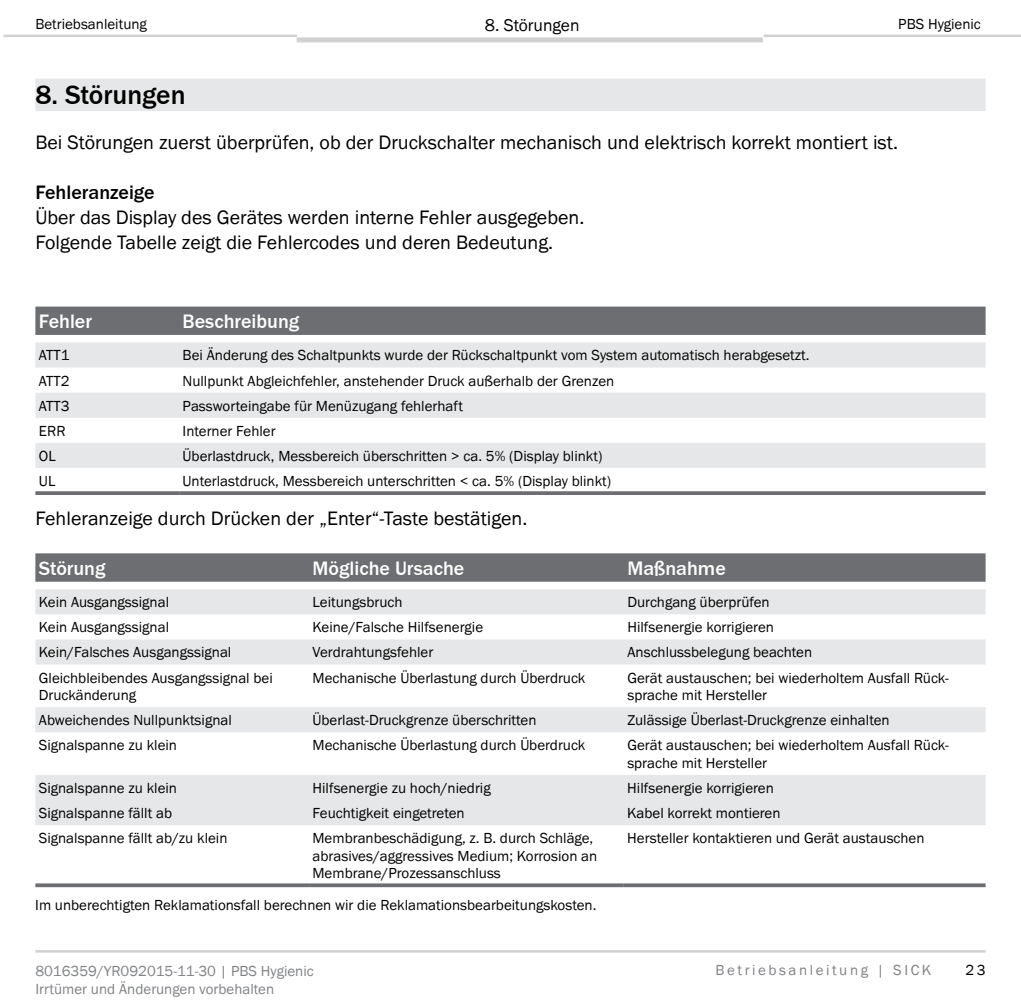
<style>
.page{position:relative;width:1021px;height:1007px;background:#fff}
.page>*{position:absolute;margin:0;border:0;box-sizing:border-box;transform-origin:0 0}
.t1{font:500 27.5px "SICK Franklin";letter-spacing:-.005em;color:#000}
.t2{font:20px/25px "SICK Franklin";color:#000}
.t3{font:500 20px "SICK Franklin";color:#fff}
.t4{font:500 20px "SICK Franklin";color:#000}
.t5{font:17.5px "SICK Franklin";color:#000}
.t6{font:15px/17.5px "SICK Franklin";color:#000}
.t7{font:15px/18px "SICK Franklin";color:#808285}
.t8{font:15px "SICK Franklin";letter-spacing:.17em;color:#808285}
</style>
<div class="page">
<hr style="left:35px;top:949px;width:950px;height:3px;background:#cfd1d2">
<hr style="left:4px;top:35px;width:293px;height:2px;background:#cfd1d2">
<hr style="left:763px;top:35px;width:258px;height:2px;background:#cfd1d2">
<div style="left:297px;top:37px;width:465px;height:5px;background:#cfd1d2"></div>
<div style="left:35px;top:78px;width:950px;height:33px;background:#e6e7e8"></div>
<div style="left:35px;top:553px;width:950px;height:28px;background:#6d6e71"></div>
<svg style="left:35px;top:589px;width:950px;height:236px;fill:#e6e7e8"></svg>
<svg style="left:35px;top:883px;width:274px;height:4px"></svg>
<svg style="left:309px;top:883px;width:315px;height:4px"></svg>
<svg style="left:624px;top:883px;width:361px;height:4px"></svg>
<div style="left:35px;top:306px;width:950px;height:29px;background:#6d6e71"></div>
<svg style="left:35px;top:342px;width:950px;height:126px;fill:#e6e7e8"></svg>
<svg style="left:35px;top:491px;width:144px;height:4px"></svg>
<svg style="left:179px;top:491px;width:806px;height:4px;background:#767679"></svg>
<svg style="left:479px;top:37px;width:104px;height:6px"></svg>
<p class="t6" style="left:35px;top:15px;width:113px">Betriebsanleitung</p>
<p class="t6" style="left:898px;top:15px;width:84px">PBS Hygienic</p>
<p class="t5" style="left:485px;top:14px;width:96px">8. Störungen</p>
<h1 class="t1" style="left:35px;top:78px;width:152px">8. Störungen</h1>
<h2 class="t2" style="left:35px;top:130px;width:864px">Bei Störungen zuerst überprüfen, ob der Druckschalter mechanisch und elektrisch korrekt montiert ist.</h2>
<h2 class="t4" style="left:35px;top:180px;width:121px">Fehleranzeige</h2>
<h2 class="t2" style="left:35px;top:205px;width:550px">Über das Display des Gerätes werden interne Fehler ausgegeben.<br>Folgende Tabelle zeigt die Fehlercodes und deren Bedeutung.</h2>
<h2 class="t3" style="left:39px;top:309px;width:55px">Fehler</h2>
<h2 class="t3" style="left:183px;top:309px;width:118px">Beschreibung</h2>
<p class="t6" style="left:39px;top:347px;width:32px">ATT1</p>
<p class="t6" style="left:183px;top:347px;width:628px">Bei Änderung des Schaltpunkts wurde der Rückschaltpunkt vom System automatisch herabgesetzt.</p>
<p class="t6" style="left:39px;top:372px;width:32px">ATT2</p>
<p class="t6" style="left:183px;top:372px;width:433px">Nullpunkt Abgleichfehler, anstehender Druck außerhalb der Grenzen</p>
<p class="t6" style="left:39px;top:397px;width:32px">ATT3</p>
<p class="t6" style="left:183px;top:397px;width:282px">Passworteingabe für Menüzugang fehlerhaft</p>
<p class="t6" style="left:39px;top:422px;width:28px">ERR</p>
<p class="t6" style="left:183px;top:422px;width:94px">Interner Fehler</p>
<p class="t6" style="left:39px;top:447px;width:18px">OL</p>
<p class="t6" style="left:183px;top:447px;width:421px">Überlastdruck, Messbereich überschritten &gt; ca. 5% (Display blinkt)</p>
<p class="t6" style="left:39px;top:472px;width:18px">UL</p>
<p class="t6" style="left:183px;top:472px;width:430px">Unterlastdruck, Messbereich unterschritten &lt; ca. 5% (Display blinkt)</p>
<h2 class="t2" style="left:35px;top:506px;width:493px">Fehleranzeige durch Drücken der „Enter“-Taste bestätigen.</h2>
<h2 class="t3" style="left:39px;top:555px;width:68px">Störung</h2>
<h2 class="t3" style="left:312px;top:555px;width:153px">Mögliche Ursache</h2>
<h2 class="t3" style="left:627px;top:555px;width:100px">Maßnahme</h2>
<p class="t6" style="left:39px;top:593px;width:132px">Kein Ausgangssignal</p>
<p class="t6" style="left:312px;top:593px;width:91px">Leitungsbruch</p>
<p class="t6" style="left:627px;top:593px;width:144px">Durchgang überprüfen</p>
<p class="t6" style="left:39px;top:618px;width:132px">Kein Ausgangssignal</p>
<p class="t6" style="left:312px;top:618px;width:172px">Keine/Falsche Hilfsenergie</p>
<p class="t6" style="left:627px;top:618px;width:148px">Hilfsenergie korrigieren</p>
<p class="t6" style="left:39px;top:643px;width:194px">Kein/Falsches Ausgangssignal</p>
<p class="t6" style="left:312px;top:643px;width:122px">Verdrahtungsfehler</p>
<p class="t6" style="left:627px;top:643px;width:186px">Anschlussbelegung beachten</p>
<p class="t6" style="left:39px;top:669px;width:235px">Gleichbleibendes Ausgangssignal bei<br>Druckänderung</p>
<p class="t6" style="left:312px;top:669px;width:274px">Mechanische Überlastung durch Überdruck</p>
<p class="t6" style="left:627px;top:669px;width:323px">Gerät austauschen; bei wiederholtem Ausfall Rück&shy;sprache mit Hersteller</p>
<p class="t6" style="left:39px;top:711px;width:194px">Abweichendes Nullpunktsignal</p>
<p class="t6" style="left:312px;top:711px;width:225px">Überlast-Druckgrenze überschritten</p>
<p class="t6" style="left:627px;top:711px;width:264px">Zulässige Überlast-Druckgrenze einhalten</p>
<p class="t6" style="left:39px;top:736px;width:140px">Signalspanne zu klein</p>
<p class="t6" style="left:312px;top:736px;width:274px">Mechanische Überlastung durch Überdruck</p>
<p class="t6" style="left:627px;top:736px;width:323px">Gerät austauschen; bei wiederholtem Ausfall Rück&shy;sprache mit Hersteller</p>
<p class="t6" style="left:39px;top:779px;width:140px">Signalspanne zu klein</p>
<p class="t6" style="left:312px;top:779px;width:180px">Hilfsenergie zu hoch/niedrig</p>
<p class="t6" style="left:627px;top:779px;width:148px">Hilfsenergie korrigieren</p>
<p class="t6" style="left:39px;top:804px;width:135px">Signalspanne fällt ab</p>
<p class="t6" style="left:312px;top:804px;width:154px">Feuchtigkeit eingetreten</p>
<p class="t6" style="left:627px;top:804px;width:155px">Kabel korrekt montieren</p>
<p class="t6" style="left:39px;top:829px;width:190px">Signalspanne fällt ab/zu klein</p>
<p class="t6" style="left:312px;top:829px;width:286px">Membranbeschädigung, z. B. durch Schläge, abrasives/aggressives Medium; Korrosion an<br>Membrane/Prozessanschluss</p>
<p class="t6" style="left:627px;top:829px;width:299px">Hersteller kontaktieren und Gerät austauschen</p>
<p class="t6" style="left:35px;top:896px;width:562px">Im unberechtigten Reklamationsfall berechnen wir die Reklamationsbearbeitungskosten.</p>
<p class="t7" style="left:35px;top:961px;width:280px">8016359/YR092015-11-30 | PBS Hygienic<br>Irrtümer und Änderungen vorbehalten</p>
<p class="t8" style="left:715px;top:960px;width:217px">Betriebsanleitung | SICK</p>
<p class="t6" style="left:965px;top:961px;width:22px">23</p>
</div>
